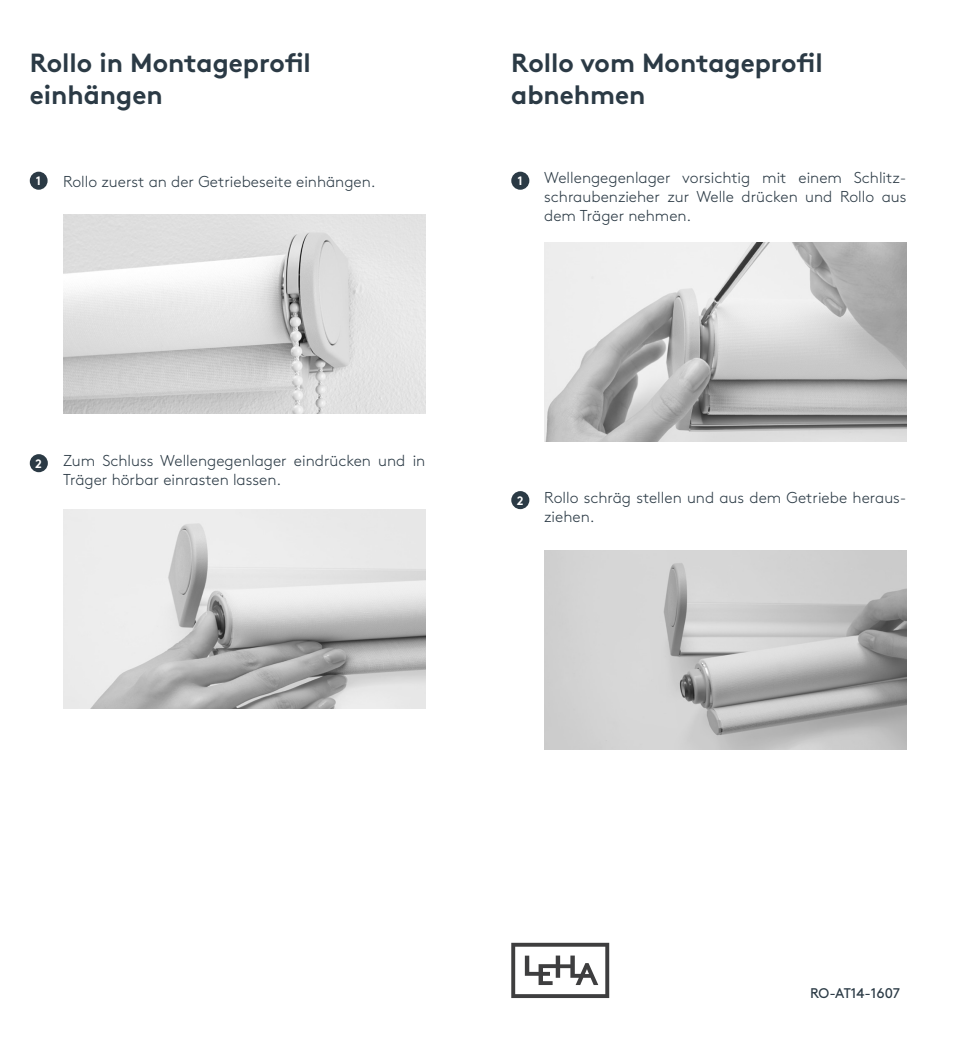
<style>
.page{position:relative;width:963px;height:1042px;background:#fff}
.page>*{position:absolute;margin:0;border:0;box-sizing:border-box;transform-origin:0 0}
.t1{font:700 26.25px/31.5px "Brown Pro";color:#2b3a45}
.t2{font:300 15.75px/18.9px "Brown Pro";color:#2b3a45}
.t3{font:14px "Brown Pro";color:#2b3a45}
.t4{font:700 12.25px "Brown Pro";color:#fff}
</style>
<div class="page">
<svg style="left:511px;top:943px;width:98px;height:55px"></svg>
<img style="left:544px;top:243px;width:362px;height:198px">
<div style="left:511px;top:172px;width:18px;height:18px;background:#2b3a45;border-radius:50%"></div>
<img style="left:544px;top:550px;width:362px;height:199px">
<div style="left:511px;top:491px;width:18px;height:18px;background:#2b3a45;border-radius:50%"></div>
<img style="left:63px;top:215px;width:362px;height:198px">
<div style="left:30px;top:172px;width:18px;height:18px;background:#2b3a45;border-radius:50%"></div>
<img style="left:63px;top:509px;width:362px;height:199px">
<div style="left:30px;top:454px;width:18px;height:18px;background:#2b3a45;border-radius:50%"></div>
<h1 class="t1" style="left:30px;top:44px;width:282px">Rollo in Montageprofil einhängen</h1>
<p class="t4" style="left:36px;top:171px;width:7px">1</p>
<p class="t2" style="left:63px;top:171px;width:314px">Rollo zuerst an der Getriebeseite einhängen.</p>
<h1 class="t1" style="left:511px;top:44px;width:313px">Rollo vom Montageprofil abnehmen</h1>
<p class="t4" style="left:517px;top:171px;width:7px">1</p>
<p class="t2" style="left:544px;top:167px;width:364px;text-align:justify">Wellengegenlager vorsichtig mit einem Schlitz&shy;schraubenzieher zur Welle drücken und Rollo aus dem Träger nehmen.</p>
<p class="t4" style="left:35px;top:453px;width:8px">2</p>
<p class="t2" style="left:63px;top:450px;width:364px">Zum Schluss Wellengegenlager eindrücken und in<br>Träger hörbar einrasten lassen.</p>
<p class="t4" style="left:516px;top:490px;width:8px">2</p>
<p class="t2" style="left:544px;top:487px;width:364px">Rollo schräg stellen und aus dem Getriebe heraus&shy;ziehen.</p>
<p class="t3" style="left:809px;top:982px;width:91px">RO-AT14-1607</p>
</div>
